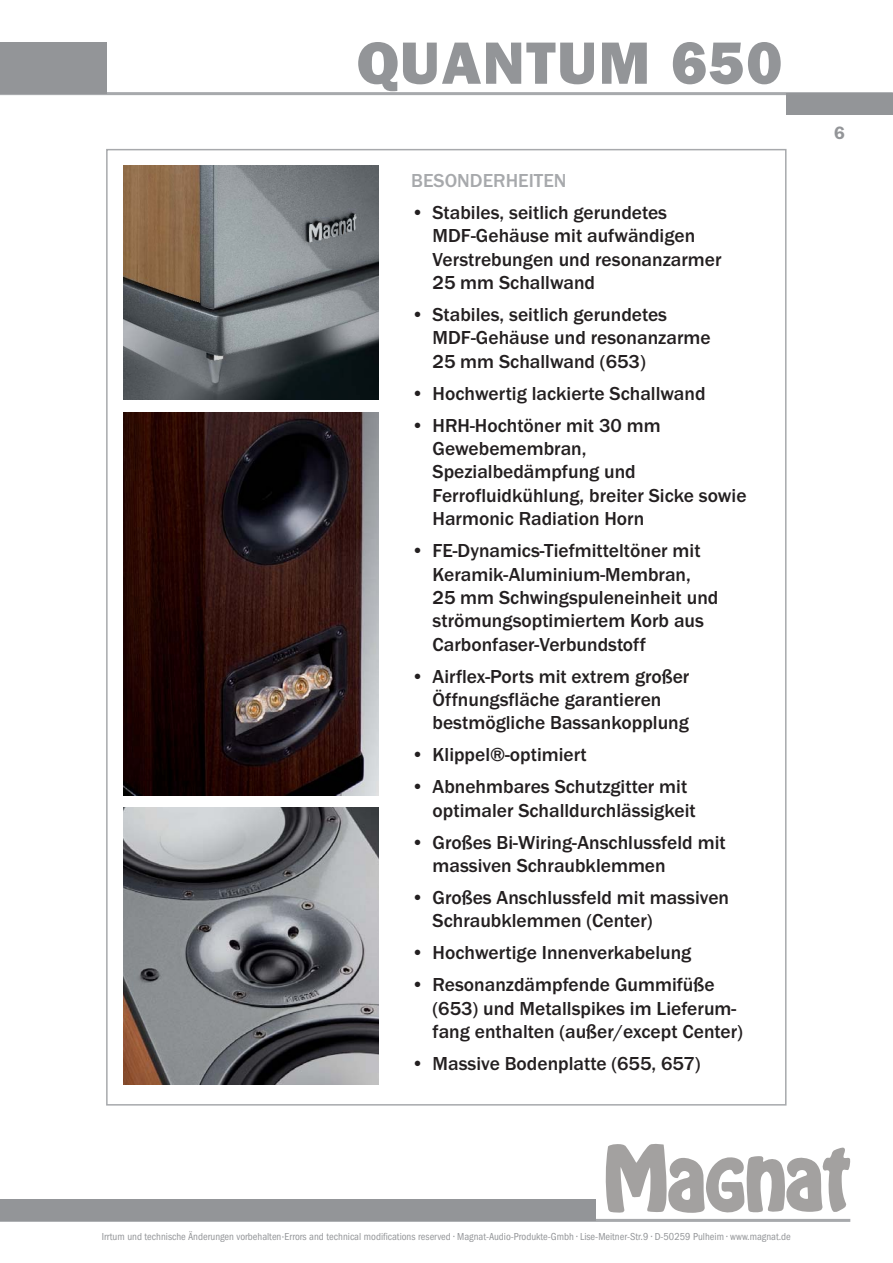
<style>
.page{position:relative;width:893px;height:1263px;background:#fff}
.page>*{position:absolute;margin:0;border:0;box-sizing:border-box;transform-origin:0 0}
.t1{font:60px "ITC Franklin Gothic Std Hvy";letter-spacing:.025em;color:#939598}
.t2{font:500 19.5px/23.4px "Franklin Gothic";color:#231f20}
.t3{font:500 19.5px "Franklin Gothic";color:#a7a9ac}
.t4{font:600 18px "ITC Franklin Gothic Std";color:#939598}
.t5{font:condensed 10.5px "ITC Franklin Gothic Std";color:#939598}
.s1{font-stretch:normal}
</style>
<div class="page">
<hr style="left:0;top:92px;width:892px;height:3px;background:#a7a9ac">
<svg style="left:605px;top:1144px;width:245px;height:69px"></svg>
<div style="left:0;top:43px;width:106px;height:51px;background:#939598"></div>
<div style="left:786px;top:94px;width:106px;height:21px;background:#939598"></div>
<hr style="left:0;top:1219px;width:850px;height:3px;background:#a7a9ac">
<div style="left:0;top:1199px;width:595px;height:21px;background:#939598"></div>
<img style="left:123px;top:166px;width:255px;height:234px">
<img style="left:123px;top:808px;width:255px;height:276px">
<img style="left:123px;top:413px;width:255px;height:382px">
<h1 class="t1" style="left:357px;top:28px;width:427px">QUANTUM 650</h1>
<p class="t3" style="left:411px;top:174px;width:157px">BESONDERHEITEN</p>
<p class="t2" style="left:432px;top:202px;width:290px;text-indent:-21px">• Stabiles, seitlich gerundetes<br>MDF-Gehäuse mit aufwändigen<br>Verstrebungen und resonanzarmer<br>25 mm Schallwand</p>
<p class="t2" style="left:432px;top:305px;width:280px;text-indent:-21px">• Stabiles, seitlich gerundetes<br>MDF-Gehäuse und resonanzarme<br>25 mm Schallwand (653)</p>
<p class="t2" style="left:411px;top:383px;width:296px">• Hochwertig lackierte Schallwand</p>
<p class="t2" style="left:432px;top:415px;width:315px;text-indent:-21px">• HRH-Hochtöner mit 30 mm<br>Gewebemembran,<br>Spezialbedämpfung und<br>Ferrofluidkühlung, breiter Sicke sowie<br>Harmonic Radiation Horn</p>
<p class="t2" style="left:432px;top:541px;width:287px;text-indent:-21px">• FE-Dynamics-Tiefmitteltöner mit<br>Keramik-Aluminium-Membran,<br>25 mm Schwingspuleneinheit und strömungsoptimiertem Korb aus<br>Carbonfaser-Verbundstoff</p>
<p class="t2" style="left:432px;top:666px;width:258px;text-indent:-21px">• Airflex-Ports mit extrem großer<br>Öffnungsfläche garantieren bestmögliche Bassankopplung</p>
<p class="t2" style="left:411px;top:745px;width:177px">• Klippel®-optimiert</p>
<p class="t2" style="left:432px;top:777px;width:265px;text-indent:-21px">• Abnehmbares Schutzgitter mit optimaler Schalldurchlässigkeit</p>
<p class="t2" style="left:432px;top:832px;width:295px;text-indent:-21px">• Großes Bi-Wiring-Anschlussfeld mit massiven Schraubklemmen</p>
<p class="t2" style="left:432px;top:887px;width:298px;text-indent:-21px">• Großes Anschlussfeld mit massiven<br>Schraubklemmen (Center)</p>
<p class="t2" style="left:411px;top:943px;width:282px">• Hochwertige Innenverkabelung</p>
<p class="t2" style="left:432px;top:975px;width:312px;text-indent:-21px">• Resonanzdämpfende Gummifüße (653) und Metallspikes im Lieferum&shy;fang enthalten (außer/except Center)</p>
<p class="t2" style="left:411px;top:1053px;width:291px">• Massive Bodenplatte (655, 657)</p>
<p class="t4" style="left:834px;top:123px;width:12px">6</p>
<p class="t5" style="left:102px;top:1233px;width:690px">Irrtum und technische Änderungen vorbehalten<span class="s1">·</span>Errors and technical modifications reserved • Magnat-Audio-Produkte-Gmbh • Lise-Meitner-Str.9 • D-50259 Pulheim • www.magnat.de</p>
</div>
